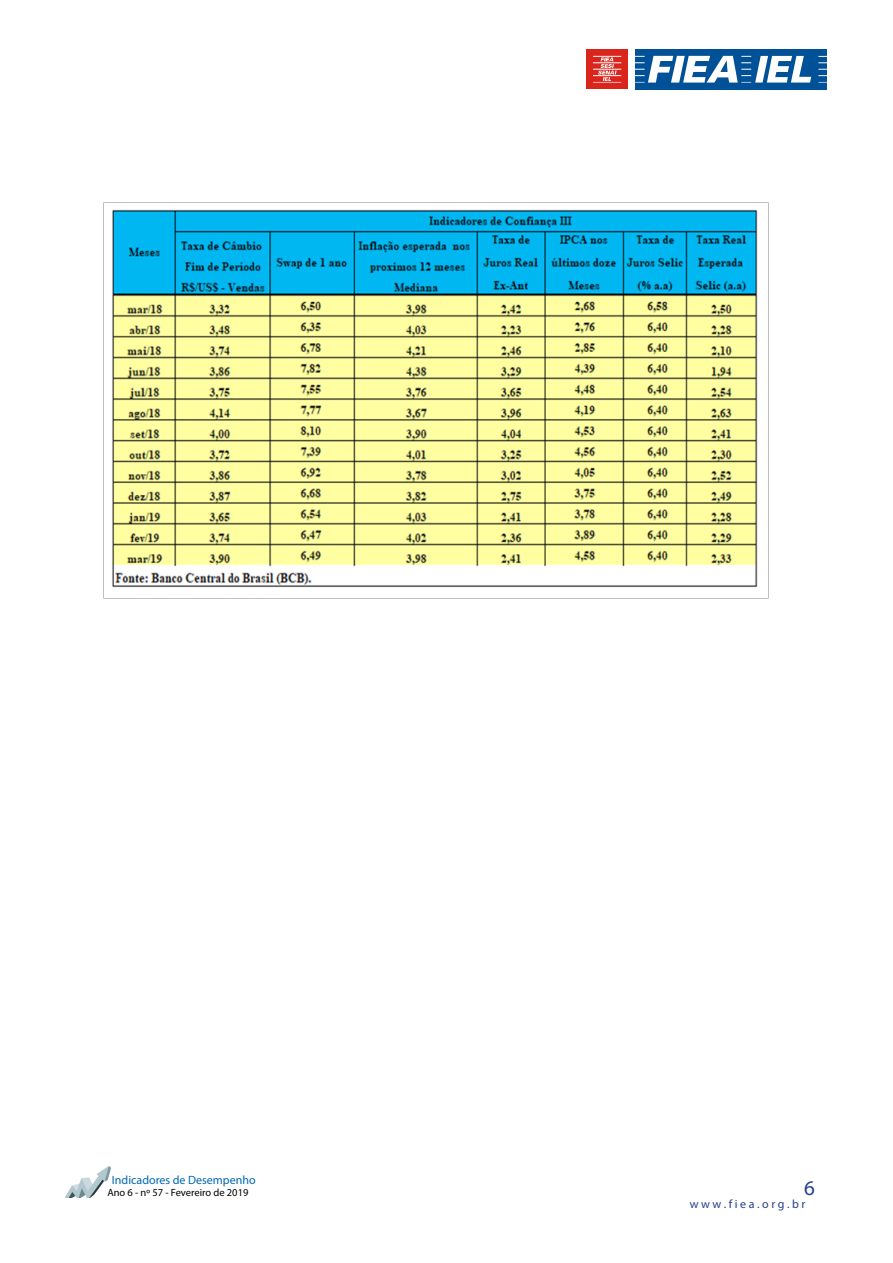
<style>
.page{position:relative;width:893px;height:1263px;background:#fff}
.page>*{position:absolute;margin:0;border:0;box-sizing:border-box;transform-origin:0 0}
.t1{font:21px "Myriad Pro";color:#253f8e}
.t2{font:12px "Myriad Pro";color:#0166b3}
.t3{font:12px "Myriad Pro";color:#253f8e}
.t4{font:10.5px "Myriad Pro";color:#000}
</style>
<div class="page">
<img style="left:66px;top:1166px;width:44px;height:31px">
<div style="left:747px;top:49px;width:80px;height:40px;background:#005197"></div>
<svg style="left:818px;top:69px;width:9px;height:7px"></svg>
<svg style="left:818px;top:56px;width:9px;height:7px"></svg>
<div style="left:635px;top:49px;width:116px;height:40px;background:#005197"></div>
<div style="left:586px;top:49px;width:42px;height:40px;background:#da251d"></div>
<svg style="left:593px;top:56px;width:28px;height:27px"></svg>
<svg style="left:635px;top:56px;width:176px;height:27px"></svg>
<img style="left:103px;top:202px;width:666px;height:397px">
<p class="t2" style="left:112px;top:1173px;width:145px">Indicadores de Desempenho</p>
<p class="t4" style="left:107px;top:1186px;width:143px">Ano 6 - nº 57 - Fevereiro de 2019</p>
<h1 class="t1" style="left:804px;top:1175px;width:12px">6</h1>
<p class="t3" style="left:690px;top:1196px;width:117px">w w w . f i e a . o r g . b r</p>
</div>
